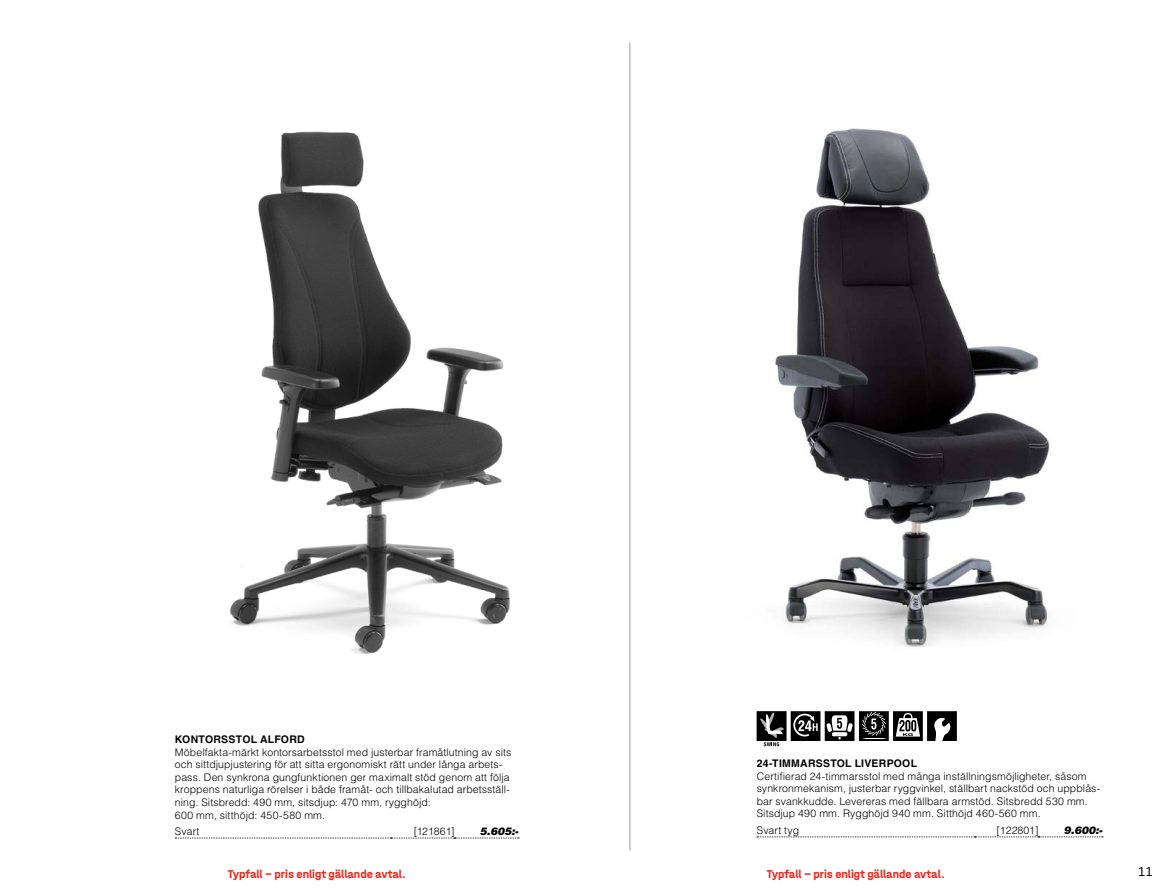
<style>
.page{position:relative;width:1170px;height:893px;background:#fff}
.page>*{position:absolute;margin:0;border:0;box-sizing:border-box;transform-origin:0 0}
.t1{font:700 12px "Halvar AJP Mittel";color:#e63027}
.t2{font:12px "Neo Sans Pro";color:#000}
.t3{font:300 10.5px/12.6px "Helvetica AJ";letter-spacing:.01em;color:#000}
.t4{font:700 10.5px "Helvetica AJ";letter-spacing:.02em;color:#000}
.t5{font:italic 900 10.5px "Helvetica AJ";color:#000}
</style>
<div class="page">
<img style="left:230px;top:131px;width:280px;height:523px">
<img style="left:775px;top:128px;width:275px;height:519px">
<hr style="left:629px;top:43px;width:1px;height:807px;background:#9d9d9c">
<svg style="left:175px;top:838px;width:344px;height:1px"></svg>
<svg style="left:756px;top:837px;width:346px;height:1px"></svg>
<svg style="left:756px;top:711px;width:200px;height:35px"></svg>
<p class="t4" style="left:175px;top:733px;width:131px">KONTORSSTOL ALFORD</p>
<p class="t3" style="left:175px;top:745px;width:338px">Möbelfakta-märkt kontorsarbetsstol med justerbar framåtlutning av sits och sittdjupjustering för att sitta ergonomiskt rätt under långa arbets&shy;pass. Den synkrona gungfunktionen ger maximalt stöd genom att följa kroppens naturliga rörelser i både framåt- och tillbakalutad arbetsställ&shy;ning. Sitsbredd: 490 mm, sitsdjup: 470 mm, rygghöjd:<br>600 mm, sitthöjd: 450-580 mm.</p>
<p class="t3" style="left:175px;top:825px;width:26px">Svart</p>
<p class="t3" style="left:414px;top:825px;width:42px">[121861]</p>
<p class="t5" style="left:480px;top:824px;width:40px">5.605:-</p>
<p class="t4" style="left:756px;top:757px;width:162px">24-TIMMARSSTOL LIVERPOOL</p>
<p class="t3" style="left:756px;top:769px;width:345px">Certifierad 24-timmarsstol med många inställningsmöjligheter, såsom synkronmekanism, justerbar ryggvinkel, ställbart nackstöd och uppblås&shy;bar svankkudde. Levereras med fällbara armstöd. Sitsbredd 530 mm.<br>Sitsdjup 490 mm. Rygghöjd 940 mm. Sitthöjd 460-560 mm.</p>
<p class="t3" style="left:756px;top:824px;width:44px">Svart tyg</p>
<p class="t3" style="left:996px;top:824px;width:44px">[122801]</p>
<p class="t5" style="left:1063px;top:823px;width:40px">9.600:-</p>
<p class="t1" style="left:228px;top:866px;width:179px">Typfall − pris enligt gällande avtal.</p>
<p class="t1" style="left:766px;top:866px;width:179px">Typfall − pris enligt gällande avtal.</p>
<p class="t2" style="left:1138px;top:864px;width:16px">11</p>
</div>
